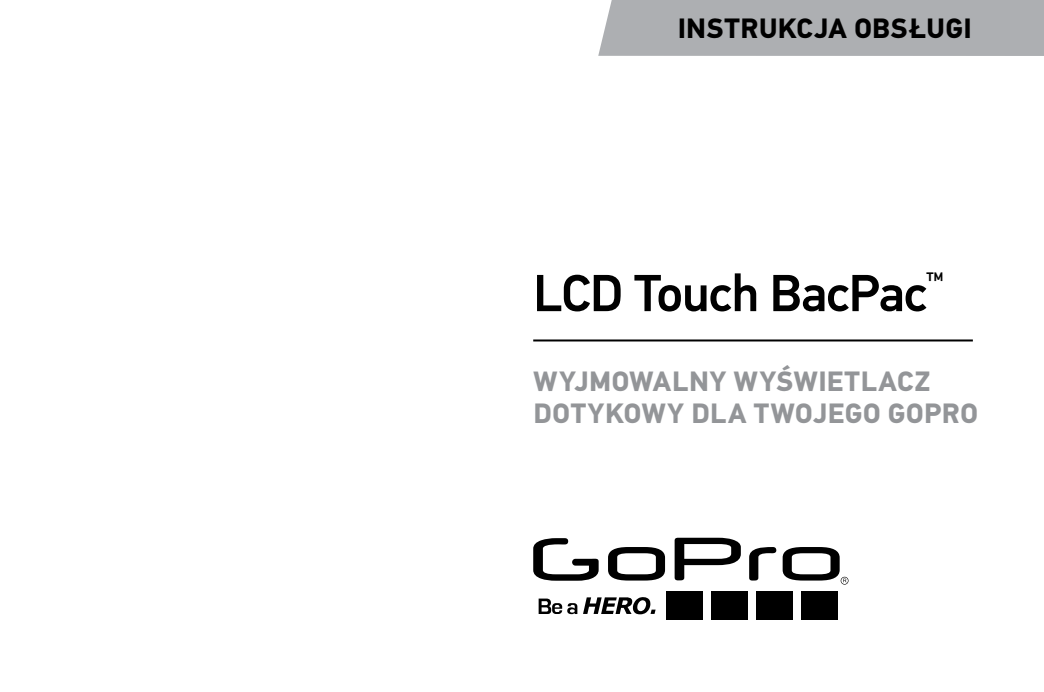
<style>
.page{position:relative;width:1044px;height:692px;background:#fff}
.page>*{position:absolute;margin:0;border:0;box-sizing:border-box;transform-origin:0 0}
.t1{font:500 52px "PF Din Text Pro";letter-spacing:-.02em;color:#000}
.t2{font:700 28px/32px "PF Din Text Pro";letter-spacing:.02em;color:#939598}
.t3{font:700 28px "PF Din Text Pro";letter-spacing:.015em;color:#000}
.t4{font:500 20.8px "PF Din Text Pro";color:#000}
</style>
<div class="page">
<hr style="left:533px;top:339px;width:439px;height:2px;background:#000">
<svg style="left:533px;top:538px;width:65px;height:42px"></svg>
<svg style="left:749px;top:547px;width:27px;height:33px"></svg>
<svg style="left:674px;top:537px;width:66px;height:43px"></svg>
<div style="left:666px;top:591px;width:37px;height:28px;background:#000"></div>
<div style="left:711px;top:591px;width:37px;height:28px;background:#000"></div>
<div style="left:801px;top:591px;width:36px;height:28px;background:#000"></div>
<div style="left:756px;top:591px;width:36px;height:28px;background:#000"></div>
<svg style="left:538px;top:598px;width:39px;height:16px"></svg>
<svg style="left:583px;top:597px;width:72px;height:17px"></svg>
<svg style="left:782px;top:547px;width:64px;height:35px"></svg>
<svg style="left:608px;top:547px;width:57px;height:33px"></svg>
<div style="left:598px;top:0;width:445px;height:56px;background:#adafb2"></div>
<p class="t3" style="left:677px;top:11px;width:295px">INSTRUKCJA OBSŁUGI</p>
<h1 class="t1" style="left:533px;top:262px;width:395px">LCD Touch BacPac</h1>
<p class="t4" style="left:925px;top:267px;width:19px">™</p>
<p class="t2" style="left:533px;top:366px;width:446px">WYJMOWALNY WYŚWIETLACZ<br>DOTYKOWY DLA TWOJEGO GOPRO</p>
</div>
